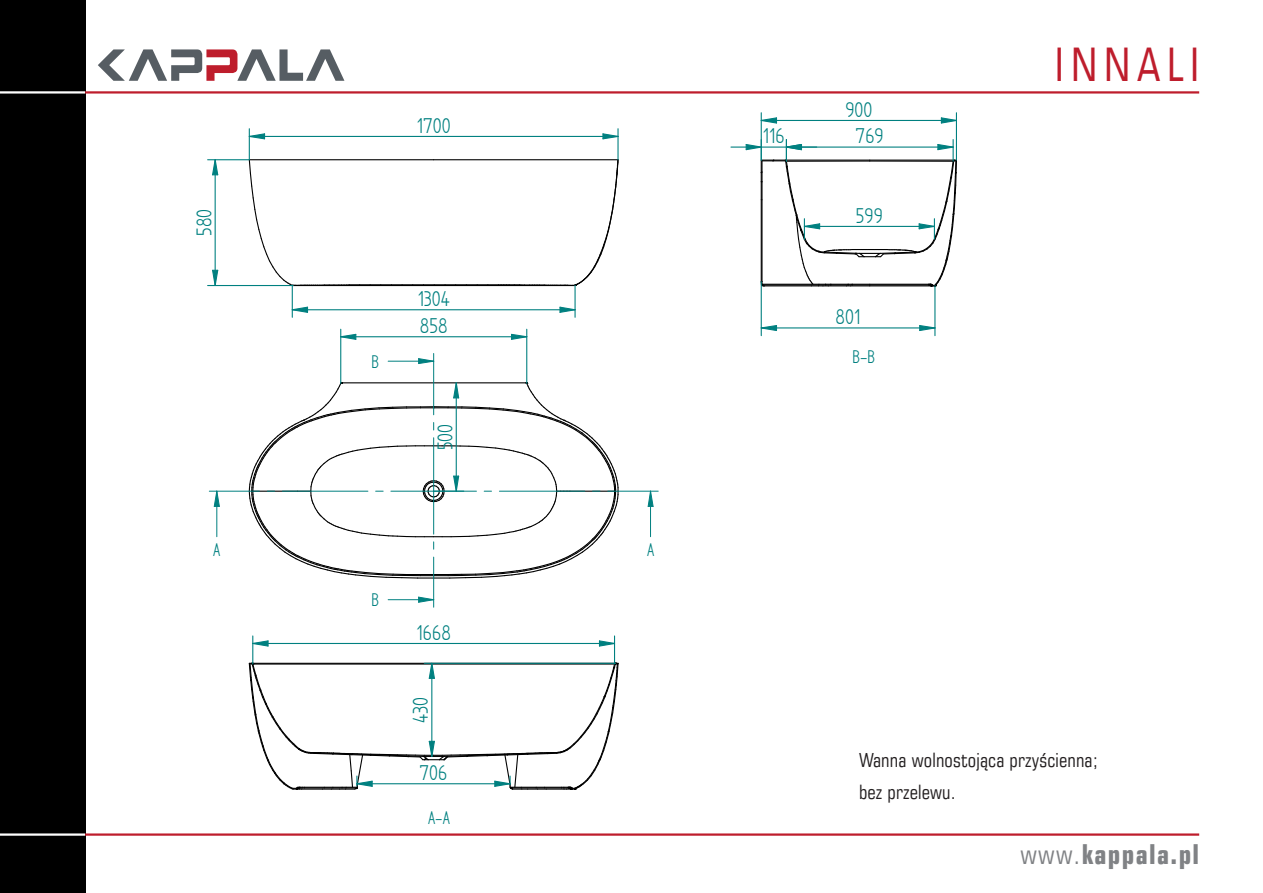
<style>
.page{position:relative;width:1263px;height:893px;background:#fff}
.page>*{position:absolute;margin:0;border:0;box-sizing:border-box;transform-origin:0 0}
.t1{font:46.5px "Square 721 Cn EU";letter-spacing:.15em;color:#be1d2c}
.t2{font:700 27px "Square 721 Cn EU";letter-spacing:.05em;color:#808285}
.t3{font:24.3px "Solid Edge ISO";color:#008080}
.t4{font:20.85px "Solid Edge ISO";color:#008080}
.t5{font:19.5px "Square 721 Cn EU";letter-spacing:.01em;color:#231f20}
.s1{font-weight:400}
</style>
<div class="page">
<svg style="left:248px;top:636px;width:371px;height:154px"></svg>
<hr style="left:357px;top:783px;width:153px;height:1px;background:#008080">
<hr style="left:217px;top:491px;width:42px;height:1px;background:#008080">
<hr style="left:608px;top:491px;width:42px;height:1px;background:#008080">
<hr style="left:217px;top:491px;width:1px;height:46px;background:#008080">
<hr style="left:650px;top:491px;width:1px;height:46px;background:#008080">
<svg style="left:209px;top:491px;width:11px;height:16px"></svg>
<svg style="left:647px;top:491px;width:11px;height:16px"></svg>
<svg style="left:248px;top:159px;width:371px;height:128px"></svg>
<hr style="left:340px;top:329px;width:1px;height:54px;background:#008080">
<hr style="left:526px;top:329px;width:1px;height:54px;background:#008080">
<svg style="left:340px;top:333px;width:17px;height:8px"></svg>
<svg style="left:510px;top:333px;width:18px;height:8px"></svg>
<hr style="left:341px;top:336px;width:186px;height:1px;background:#008080">
<hr style="left:249px;top:129px;width:1px;height:31px;background:#008080">
<hr style="left:617px;top:129px;width:2px;height:31px;background:#008080">
<svg style="left:248px;top:133px;width:18px;height:7px"></svg>
<svg style="left:602px;top:133px;width:17px;height:7px"></svg>
<hr style="left:249px;top:136px;width:369px;height:1px;background:#008080">
<hr style="left:208px;top:159px;width:41px;height:1px;background:#008080">
<hr style="left:208px;top:285px;width:85px;height:1px;background:#008080">
<svg style="left:211px;top:159px;width:8px;height:17px"></svg>
<svg style="left:211px;top:269px;width:8px;height:18px"></svg>
<hr style="left:215px;top:160px;width:1px;height:126px;background:#008080">
<hr style="left:433px;top:557px;width:1px;height:43px;background:#008080">
<svg style="left:249px;top:382px;width:370px;height:197px"></svg>
<hr style="left:433px;top:361px;width:1px;height:54px;background:#008080">
<hr style="left:388px;top:599px;width:46px;height:1px;background:#008080">
<hr style="left:388px;top:361px;width:46px;height:1px;background:#008080">
<svg style="left:418px;top:596px;width:16px;height:11px"></svg>
<svg style="left:418px;top:353px;width:16px;height:11px"></svg>
<hr style="left:292px;top:285px;width:1px;height:32px;background:#008080">
<hr style="left:574px;top:285px;width:2px;height:32px;background:#008080">
<svg style="left:291px;top:306px;width:18px;height:8px"></svg>
<svg style="left:559px;top:306px;width:17px;height:8px"></svg>
<hr style="left:292px;top:309px;width:283px;height:1px;background:#008080">
<hr style="left:761px;top:282px;width:1px;height:54px;background:#008080">
<hr style="left:934px;top:286px;width:1px;height:50px;background:#008080">
<svg style="left:760px;top:324px;width:18px;height:8px"></svg>
<svg style="left:918px;top:324px;width:18px;height:8px"></svg>
<hr style="left:761px;top:327px;width:174px;height:1px;background:#008080">
<svg style="left:745px;top:140px;width:212px;height:147px"></svg>
<hr style="left:731px;top:147px;width:86px;height:1px;background:#008080">
<hr style="left:761px;top:113px;width:1px;height:47px;background:#008080">
<hr style="left:956px;top:113px;width:1px;height:47px;background:#008080">
<svg style="left:760px;top:117px;width:18px;height:7px"></svg>
<svg style="left:940px;top:117px;width:16px;height:7px"></svg>
<hr style="left:761px;top:120px;width:195px;height:1px;background:#008080">
<div style="left:0;top:0;width:85px;height:893px;background:#000"></div>
<hr style="left:0;top:833px;width:85px;height:3px;background:#fff">
<hr style="left:85px;top:833px;width:1114px;height:3px;background:#be1d2c">
<hr style="left:0;top:91px;width:85px;height:3px;background:#fff">
<hr style="left:85px;top:91px;width:1114px;height:3px;background:#be1d2c">
<svg style="left:98px;top:49px;width:246px;height:32px"></svg>
<p class="t3" style="left:192px;top:236px;width:29px;rotate:-90deg">580</p>
<p class="t3" style="left:417px;top:113px;width:35px">1700</p>
<p class="t3" style="left:418px;top:286px;width:34px">1304</p>
<p class="t3" style="left:420px;top:291px;width:29px">858</p>
<p class="t3" style="left:420px;top:313px;width:29px">858</p>
<p class="t3" style="left:845px;top:97px;width:29px">900</p>
<p class="t3" style="left:856px;top:101px;width:30px">769</p>
<p class="t3" style="left:763px;top:124px;width:23px">116</p>
<p class="t3" style="left:856px;top:124px;width:30px">769</p>
<p class="t3" style="left:856px;top:203px;width:29px">599</p>
<p class="t3" style="left:836px;top:305px;width:26px">801</p>
<p class="t4" style="left:371px;top:351px;width:9px">B</p>
<p class="t4" style="left:852px;top:346px;width:24px">B-B</p>
<p class="t3" style="left:433px;top:450px;width:28px;rotate:-90deg">500</p>
<p class="t4" style="left:213px;top:539px;width:9px">A</p>
<p class="t4" style="left:647px;top:539px;width:9px">A</p>
<p class="t4" style="left:371px;top:589px;width:9px">B</p>
<p class="t3" style="left:416px;top:620px;width:36px">1668</p>
<p class="t1" style="left:1055px;top:35px;width:146px">INNALI</p>
<p class="t3" style="left:408px;top:745px;width:50px;rotate:-90deg">430430</p>
<p class="t3" style="left:419px;top:760px;width:29px">706</p>
<p class="t4" style="left:428px;top:807px;width:23px">A-A</p>
<p class="t5" style="left:859px;top:748px;width:241px">Wanna wolnostojąca przyścienna;</p>
<p class="t5" style="left:859px;top:780px;width:98px">bez przelewu.</p>
<p class="t2" style="left:1020px;top:837px;width:180px"><span class="s1">www.</span>kappala.pl</p>
</div>
